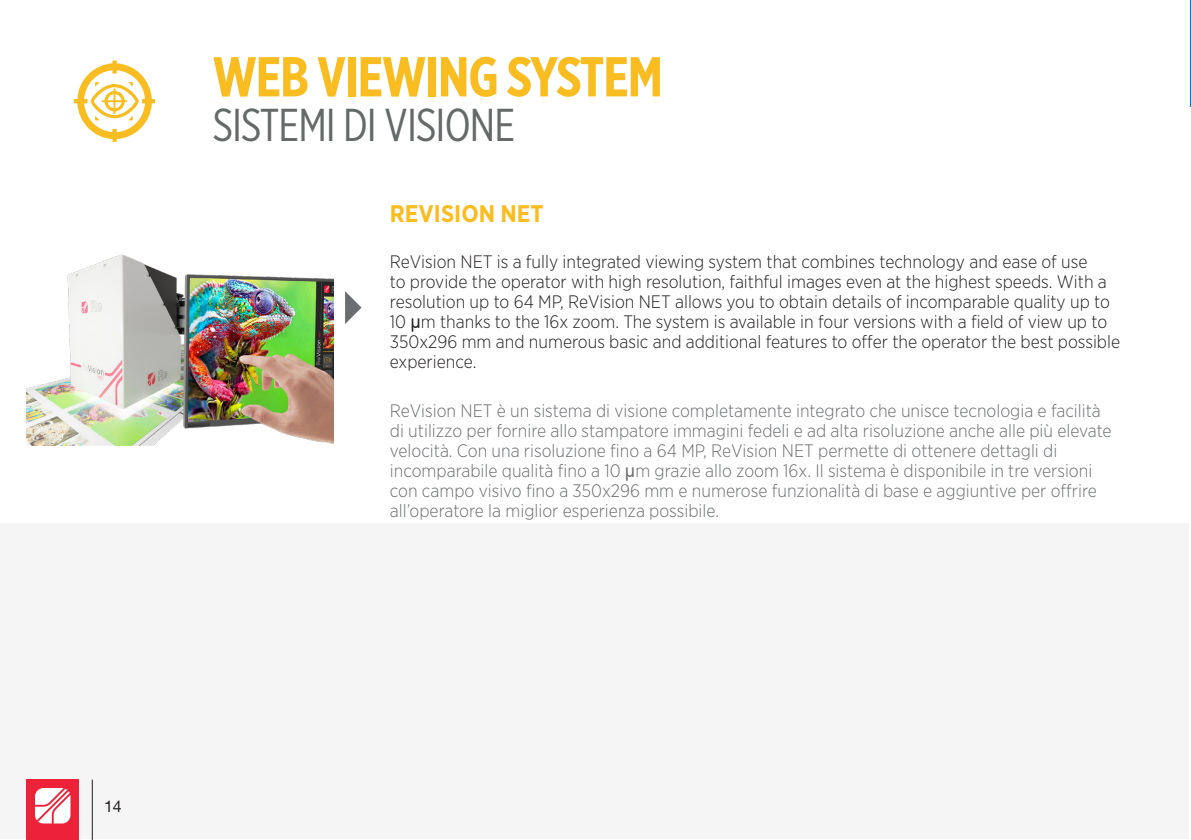
<style>
.page{position:relative;width:1191px;height:840px;background:#fff}
.page>*{position:absolute;margin:0;border:0;box-sizing:border-box;transform-origin:0 0}
.t1{font:700 56px "Gotham X Narrow";letter-spacing:-.02em;color:#f9bd22}
.t2{font:46px "Gotham X Narrow";letter-spacing:-.02em;color:#666969}
.t3{font:700 24px "Gotham Narrow";color:#f9bd22}
.t4{font:300 18px/20px "Gotham Narrow";color:#6c6d70}
.t5{font:300 18px/20px "Gotham Narrow";color:#231f20}
.t6{font:16px "Helvetica Neue LT Pro";color:#231f20}
.s1{font-family:"Arial";font-weight:400}
</style>
<div class="page">
<div style="left:0;top:523px;width:1188px;height:315px;background:#f5f5f6"></div>
<svg style="left:345px;top:291px;width:16px;height:33px"></svg>
<svg style="left:74px;top:60px;width:81px;height:82px"></svg>
<img style="left:26px;top:254px;width:307px;height:191px">
<hr style="left:92px;top:779px;width:1px;height:60px;background:#231f20">
<div style="left:26px;top:779px;width:53px;height:60px;background:#ed2137"></div>
<svg style="left:35px;top:788px;width:35px;height:35px"></svg>
<h1 class="t1" style="left:213px;top:42px;width:452px">WEB VIEWING SYSTEM</h1>
<h2 class="t2" style="left:213px;top:97px;width:304px">SISTEMI DI VISIONE</h2>
<h3 class="t3" style="left:390px;top:198px;width:155px">REVISION NET</h3>
<p class="t5" style="left:390px;top:251px;width:732px">ReVision NET is a fully integrated viewing system that combines technology and ease of use<br>to provide the operator with high resolution, faithful images even at the highest speeds. With a resolution up to 64 MP, ReVision NET allows you to obtain details of incomparable quality up to 10 <span class="s1">μ</span>m thanks to the 16x zoom. The system is available in four versions with a field of view up to 350x296 mm and numerous basic and additional features to offer the operator the best possible experience.</p>
<p class="t4" style="left:390px;top:399px;width:723px">ReVision NET è un sistema di visione completamente integrato che unisce tecnologia e facilità di utilizzo per fornire allo stampatore immagini fedeli e ad alta risoluzione anche alle più elevate velocità. Con una risoluzione fino a 64 MP, ReVision NET permette di ottenere dettagli di incomparabile qualità fino a 10 <span class="s1">μ</span>m grazie allo zoom 16x. Il sistema è disponibile in tre versioni con campo visivo fino a 350x296 mm e numerose funzionalità di base e aggiuntive per offrire all’operatore la miglior esperienza possibile.</p>
<p class="t6" style="left:104px;top:796px;width:19px">14</p>
</div>
